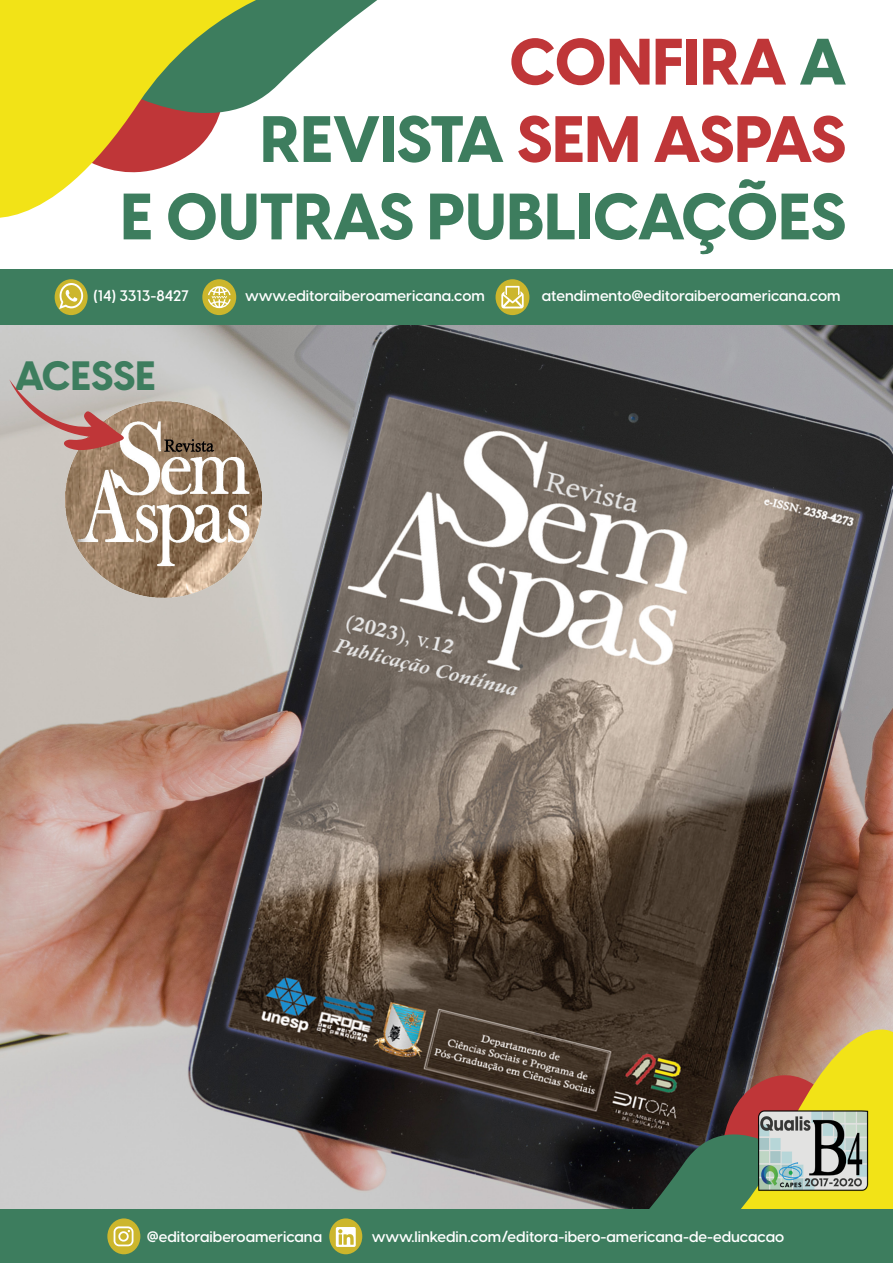
<style>
.page{position:relative;width:893px;height:1263px;background:#fff}
.page>*{position:absolute;margin:0;border:0;box-sizing:border-box;transform-origin:0 0}
.t1{font:800 64.5px "Visby CF";color:#bf3638}
.t2{font:800 64.5px "Visby CF";color:#3d7d5e}
.t3{font:800 40.35px "Visby CF";color:#3d7d5e}
.t4{font:600 15px "Visby CF";color:#fff}
.s1{color:#3d7d5e}
</style>
<div class="page">
<img style="left:0;top:325px;width:893px;height:885px">
<svg style="left:295px;top:0;width:82px;height:68px"></svg>
<svg style="left:0;top:0;width:295px;height:218px"></svg>
<svg style="left:600px;top:1101px;width:72px;height:109px;background:#21201f"></svg>
<svg style="left:672px;top:1002px;width:221px;height:208px;background:#72653c"></svg>
<img style="left:736px;top:1095px;width:156px;height:115px">
<div style="left:0;top:269px;width:893px;height:56px;background:#3d7d5e"></div>
<div style="left:55px;top:279px;width:33px;height:36px;background:#ccb62c;border-radius:50%"></div>
<svg style="left:59px;top:283px;width:24px;height:26px"></svg>
<div style="left:202px;top:279px;width:34px;height:36px;background:#ccb62c;border-radius:50%"></div>
<svg style="left:208px;top:286px;width:23px;height:22px"></svg>
<div style="left:496px;top:279px;width:33px;height:36px;background:#ccb62c;border-radius:50%"></div>
<svg style="left:501px;top:286px;width:23px;height:22px"></svg>
<div style="left:0;top:1210px;width:893px;height:53px;background:#3d7d5e"></div>
<div style="left:107px;top:1218px;width:33px;height:36px;background:#ccb62c;border-radius:50%"></div>
<svg style="left:114px;top:1226px;width:19px;height:20px"></svg>
<div style="left:329px;top:1218px;width:33px;height:36px;background:#ccb62c;border-radius:50%"></div>
<svg style="left:336px;top:1227px;width:20px;height:20px"></svg>
<img style="left:66px;top:353px;width:196px;height:293px">
<svg style="left:9px;top:379px;width:115px;height:71px;background:#c2a5a0"></svg>
<p class="t1" style="left:509px;top:20px;width:339px">CONFIRA <span class="s1">A</span></p>
<p class="t1" style="left:260px;top:97px;width:587px"><span class="s1">REVISTA</span> SEM ASPAS</p>
<p class="t2" style="left:121px;top:175px;width:727px">E OUTRAS PUBLICAÇÕES</p>
<p class="t4" style="left:93px;top:286px;width:97px">(14) 3313-8427</p>
<p class="t4" style="left:245px;top:286px;width:241px">www.editoraiberoamericana.com</p>
<p class="t4" style="left:542px;top:286px;width:300px">atendimento@editoraiberoamericana.com</p>
<p class="t3" style="left:15px;top:349px;width:142px">ACESSE</p>
<p class="t4" style="left:147px;top:1227px;width:177px">@editoraiberoamericana</p>
<p class="t4" style="left:372px;top:1227px;width:414px">www.linkedin.com/editora-ibero-americana-de-educacao</p>
</div>
